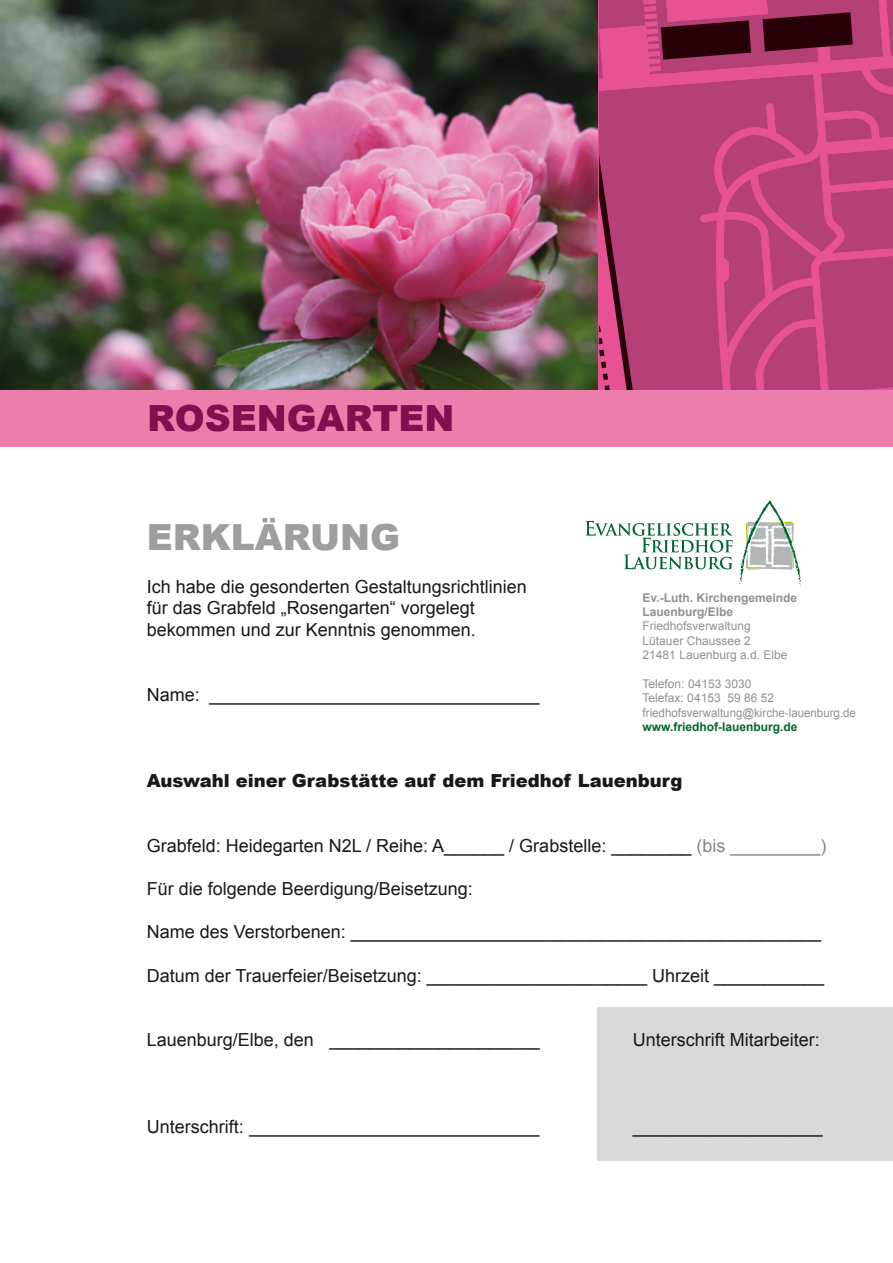
<style>
.page{position:relative;width:893px;height:1263px;background:#fff}
.page>*{position:absolute;margin:0;border:0;box-sizing:border-box;transform-origin:0 0}
.t1{font:900 36px "Arial";color:#810e4f}
.t2{font:900 36px "Arial";color:#9d9ea0}
.t3{font:18px/21.6px "Arial";color:#1a171c}
.t4{font:900 18px "Arial";color:#1a171c}
.t5{font:12px/14.4px "Arial";color:#8f9191}
.t6{font:700 12px/14.4px "Arial";color:#8f9191}
.t7{font:700 12px "Arial";color:#00652b}
.s1{color:#85898b}
</style>
<div class="page">
<img style="left:0;top:0;width:599px;height:390px">
<div style="left:0;top:390px;width:893px;height:56px;background:#ec7eac"></div>
<svg style="left:585px;top:521px;width:148px;height:48px"></svg>
<svg style="left:739px;top:500px;width:62px;height:86px"></svg>
<div style="left:597px;top:1008px;width:296px;height:153px;background:#d9d9da"></div>
<svg style="left:599px;top:0;width:294px;height:390px;background:#b53f74"></svg>
<h1 class="t1" style="left:147px;top:392px;width:309px">ROSENGARTEN</h1>
<h1 class="t2" style="left:147px;top:510px;width:255px">ERKLÄRUNG</h1>
<p class="t3" style="left:147px;top:576px;width:382px">Ich habe die gesonderten Gestaltungsrichtlinien für das Grabfeld „Rosengarten“ vorgelegt bekommen und zur Kenntnis genommen.</p>
<p class="t3" style="left:147px;top:684px;width:394px">Name: _________________________________</p>
<p class="t6" style="left:643px;top:590px;width:156px">Ev.-Luth. Kirchengemeinde<br>Lauenburg/Elbe</p>
<p class="t5" style="left:643px;top:619px;width:146px">Friedhofsverwaltung<br>Lütauer Chaussee 2<br>21481 Lauenburg a.d. Elbe</p>
<p class="t5" style="left:643px;top:677px;width:215px">Telefon: 04153 3030<br>Telefax: 04153 59 86 52 friedhofsverwaltung@kirche-lauenburg.de</p>
<p class="t7" style="left:643px;top:719px;width:156px">www.friedhof-lauenburg.de</p>
<p class="t4" style="left:147px;top:768px;width:537px">Auswahl einer Grabstätte auf dem Friedhof Lauenburg</p>
<p class="t3" style="left:147px;top:835px;width:681px">Grabfeld: Heidegarten N2L / Reihe: A______ / Grabstelle: ________ <span class="s1">(bis _________)</span></p>
<p class="t3" style="left:147px;top:878px;width:328px">Für die folgende Beerdigung/Beisetzung:</p>
<p class="t3" style="left:147px;top:921px;width:676px">Name des Verstorbenen: _______________________________________________</p>
<p class="t3" style="left:147px;top:965px;width:679px">Datum der Trauerfeier/Beisetzung: ______________________ Uhrzeit ___________</p>
<p class="t3" style="left:147px;top:1029px;width:394px">Lauenburg/Elbe, den _____________________</p>
<p class="t3" style="left:633px;top:1029px;width:189px">Unterschrift Mitarbeiter:</p>
<p class="t3" style="left:147px;top:1116px;width:394px">Unterschrift: _____________________________</p>
<p class="t3" style="left:633px;top:1116px;width:192px">___________________</p>
</div>
